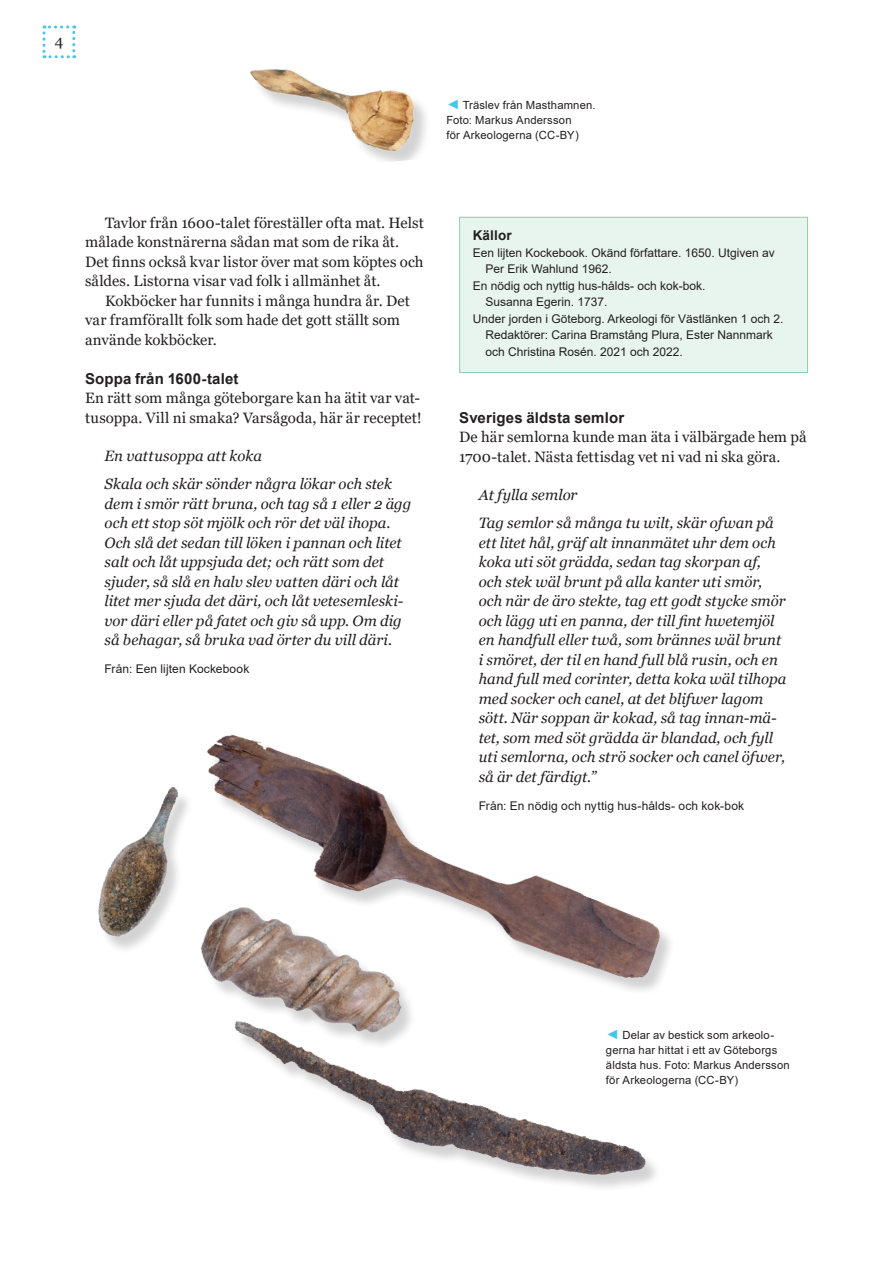
<style>
.page{position:relative;width:893px;height:1263px;background:#fff}
.page>*{position:absolute;margin:0;border:0;box-sizing:border-box;transform-origin:0 0}
.Citat_brödtext_indra{font:italic 15px/19.5px "Georgia";color:#231f20}
.Brödtext_1_a_indrag{font:15px/19.5px "Georgia";letter-spacing:.005em;color:#231f20}
.Brödtext_1_a_stycke{font:15px/19.5px "Georgia";letter-spacing:.005em;color:#231f20}
.Citat_rubrik_indrag{font:italic 15px "Georgia";color:#231f20}
.Rubrik_2_under{font:700 15px "Arial";letter-spacing:.01em;color:#231f20}
.Rubrik_2{font:700 15px "Arial";letter-spacing:.01em;color:#231f20}
.Inlaga_textruta_rubr{font:700 13.5px "Arial";letter-spacing:.01em;color:#231f20}
.Inlaga_textruta_fakt{font:12px/16.5px "Arial";color:#231f20}
.Citat_källa{font:12px "Arial";letter-spacing:.01em;color:#231f20}
.Figurtext{font:11.25px/15px "Arial";letter-spacing:.015em;color:#231f20}
.s1{font-size:13.5px;color:#43c6e9}
</style>
<div class="page">
<svg style="left:43px;top:26px;width:32px;height:32px"></svg>
<div style="left:460px;top:217px;width:347px;height:155px;background:#e8f5ee"></div>
<div style="left:459px;top:217px;width:349px;height:156px;border:1px solid #8cceac"></div>
<img style="left:98px;top:734px;width:572px;height:454px">
<img style="left:250px;top:69px;width:176px;height:93px">
<p class="Brödtext_1_a_indrag" style="left:55px;top:31px;width:10px">4</p>
<p class="Figurtext" style="left:446px;top:97px;width:151px"><span class="s1">◄</span> Träslev från Masthamnen.<br>Foto: Markus Andersson<br>för Arkeologerna (CC-BY)</p>
<p class="Brödtext_1_a_indrag" style="left:85px;top:213px;width:340px;text-indent:20px">Tavlor från 1600-talet föreställer ofta mat. Helst målade konstnärerna sådan mat som de rika åt.<br>Det finns också kvar listor över mat som köptes och såldes. Listorna visar vad folk i allmänhet åt.</p>
<p class="Brödtext_1_a_indrag" style="left:85px;top:291px;width:326px;text-indent:20px">Kokböcker har funnits i många hundra år. Det var framförallt folk som hade det gott ställt som använde kokböcker.</p>
<p class="Rubrik_2" style="left:85px;top:368px;width:155px">Soppa från 1600-talet</p>
<p class="Brödtext_1_a_stycke" style="left:85px;top:389px;width:338px">En rätt som många göteborgare kan ha ätit var vat&shy;tusoppa. Vill ni smaka? Varsågoda, här är receptet!</p>
<p class="Citat_rubrik_indrag" style="left:105px;top:447px;width:159px">En vattusoppa att koka</p>
<p class="Citat_brödtext_indra" style="left:105px;top:475px;width:308px">Skala och skär sönder några lökar och stek dem i smör rätt bruna, och tag så 1 eller 2 ägg och ett stop söt mjölk och rör det väl ihopa.<br>Och slå det sedan till löken i pannan och litet salt och låt uppsjuda det; och rätt som det sjuder, så slå en halv slev vatten däri och låt litet mer sjuda det däri, och låt vetesemleski&shy;vor däri eller på fatet och giv så upp. Om dig så behagar, så bruka vad örter du vill däri.</p>
<p class="Citat_källa" style="left:105px;top:661px;width:146px">Från: Een lijten Kockebook</p>
<p class="Inlaga_textruta_rubr" style="left:473px;top:226px;width:41px">Källor</p>
<p class="Inlaga_textruta_fakt" style="left:485px;top:244px;width:291px;text-indent:-13px">Een lijten Kockebook. Okänd författare. 1650. Utgiven av<br>Per Erik Wahlund 1962.</p>
<p class="Inlaga_textruta_fakt" style="left:485px;top:277px;width:222px;text-indent:-13px">En nödig och nyttig hus-hålds- och kok-bok.<br>Susanna Egerin. 1737.</p>
<p class="Inlaga_textruta_fakt" style="left:485px;top:310px;width:300px;text-indent:-13px">Under jorden i Göteborg. Arkeologi för Västlänken 1 och 2.<br>Redaktörer: Carina Bramstång Plura, Ester Nannmark och Christina Rosén. 2021 och 2022.</p>
<p class="Rubrik_2_under" style="left:459px;top:407px;width:166px">Sveriges äldsta semlor</p>
<p class="Brödtext_1_a_stycke" style="left:459px;top:428px;width:349px">De här semlorna kunde man äta i välbärgade hem på<br>1700-talet. Nästa fettisdag vet ni vad ni ska göra.</p>
<p class="Citat_rubrik_indrag" style="left:479px;top:486px;width:100px">At fylla semlor</p>
<p class="Citat_brödtext_indra" style="left:479px;top:514px;width:309px">Tag semlor så många tu wilt, skär ofwan på ett litet hål, gräf alt innanmätet uhr dem och koka uti söt grädda, sedan tag skorpan af, och stek wäl brunt på alla kanter uti smör, och när de äro stekte, tag ett godt stycke smör och lägg uti en panna, der till fint hwetemjöl en handfull eller twå, som brännes wäl brunt i smöret, der til en hand full blå rusin, och en hand full med corinter, detta koka wäl tilhopa med socker och canel, at det blifwer lagom sött. När soppan är kokad, så tag innan-mä&shy;tet, som med söt grädda är blandad, och fyll uti semlorna, och strö socker och canel öfwer, så är det färdigt.”</p>
<p class="Citat_källa" style="left:479px;top:797px;width:267px">Från: En nödig och nyttig hus-hålds- och kok-bok</p>
<p class="Figurtext" style="left:606px;top:1028px;width:185px"><span class="s1">◄</span> Delar av bestick som arkeolo&shy;gerna har hittat i ett av Göteborgs äldsta hus. Foto: Markus Andersson för -Arkeologerna (CC-BY)</p>
</div>
